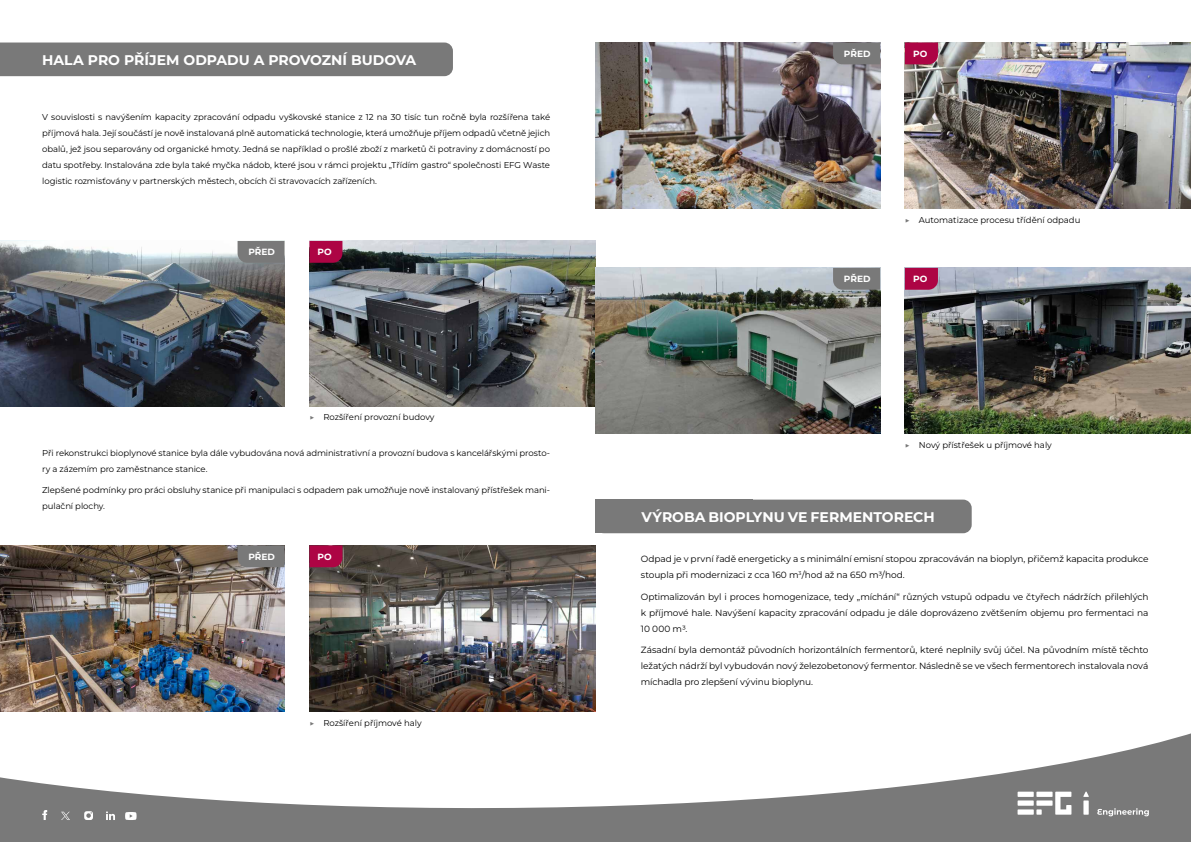
<style>
.page{position:relative;width:1191px;height:842px;background:#fff}
.page>*{position:absolute;margin:0;border:0;box-sizing:border-box;transform-origin:0 0}
.t1{font:700 14px "Montserrat";color:#fff}
.t2{font:9px/16px "Montserrat";letter-spacing:-.01em;color:#000;text-align:justify}
.t3{font:700 9px "Montserrat";color:#fff}
.t4{font:8.5px/16px "Montserrat";letter-spacing:-.005em;color:#000}
.s1{color:#797979}
</style>
<div class="page">
<svg style="left:0;top:733px;width:1191px;height:109px"></svg>
<svg style="left:42px;top:810px;width:5px;height:10px"></svg>
<svg style="left:84px;top:811px;width:9px;height:9px"></svg>
<svg style="left:106px;top:811px;width:9px;height:9px"></svg>
<svg style="left:125px;top:812px;width:12px;height:8px"></svg>
<svg style="left:61px;top:812px;width:9px;height:8px"></svg>
<div style="left:1083px;top:800px;width:5px;height:15px;background:#fff"></div>
<svg style="left:1097px;top:808px;width:51px;height:8px"></svg>
<div style="left:1036px;top:800px;width:16px;height:6px;background:#fff"></div>
<svg style="left:1055px;top:792px;width:16px;height:23px"></svg>
<div style="left:1017px;top:792px;width:16px;height:5px;background:#fff"></div>
<div style="left:1017px;top:800px;width:16px;height:6px;background:#fff"></div>
<div style="left:1017px;top:809px;width:16px;height:6px;background:#fff"></div>
<div style="left:1036px;top:792px;width:16px;height:5px;background:#fff"></div>
<svg style="left:1036px;top:809px;width:5px;height:6px"></svg>
<svg style="left:1083px;top:792px;width:5px;height:5px"></svg>
<div style="left:0;top:43px;width:453px;height:33px;background:#797979"></div>
<img style="left:0;top:545px;width:284px;height:166px">
<img style="left:0;top:241px;width:284px;height:166px">
<img style="left:309px;top:241px;width:286px;height:166px">
<img style="left:309px;top:545px;width:286px;height:166px">
<div style="left:595px;top:500px;width:376px;height:33px;background:#797979;border-radius:9px"></div>
<div style="left:595px;top:500px;width:157px;height:33px;background:#797979"></div>
<img style="left:595px;top:43px;width:285px;height:165px">
<img style="left:595px;top:268px;width:285px;height:166px">
<img style="left:905px;top:43px;width:286px;height:165px">
<img style="left:905px;top:268px;width:286px;height:166px">
<svg style="left:237px;top:241px;width:47px;height:22px"></svg>
<svg style="left:237px;top:545px;width:47px;height:22px"></svg>
<svg style="left:833px;top:43px;width:47px;height:21px"></svg>
<svg style="left:309px;top:241px;width:33px;height:22px"></svg>
<svg style="left:309px;top:545px;width:33px;height:22px"></svg>
<svg style="left:905px;top:43px;width:33px;height:21px"></svg>
<svg style="left:833px;top:268px;width:47px;height:22px"></svg>
<svg style="left:905px;top:268px;width:33px;height:22px"></svg>
<h1 class="t1" style="left:42px;top:50px;width:375px">HALA PRO PŘÍJEM ODPADU A PROVOZNÍ BUDOVA</h1>
<p class="t4" style="left:42px;top:109px;width:509px;text-align:justify">V souvislosti s navýšením kapacity zpracování odpadu vyškovské stanice z 12 na 30 tisíc tun ročně byla rozšířena také příjmová hala. Její součástí je nově instalovaná plně automatická technologie, která umožňuje příjem odpadů včetně jejich obalů, jež jsou separovány od organické hmoty. Jedná se například o prošlé zboží z marketů či potraviny z domácností po datu spotřeby. Instalována zde byla také myčka nádob, které jsou v rámci projektu „Třídím gastro“ společnosti EFG Waste logistic rozmisťovány v partnerských městech, obcích či stravovacích zařízeních.</p>
<p class="t3" style="left:248px;top:246px;width:28px">PŘED</p>
<p class="t3" style="left:317px;top:249px;width:16px">PO</p>
<p class="t4" style="left:309px;top:409px;width:127px"><span class="s1">▶</span> Rozšíření provozní budovy</p>
<p class="t4" style="left:42px;top:444px;width:509px">Při rekonstrukci bioplynové stanice byla dále vybudována nová administrativní a provozní budova s kancelářskými prosto&shy;ry a zázemím pro zaměstnance stanice.</p>
<p class="t4" style="left:42px;top:482px;width:509px">Zlepšené podmínky pro práci obsluhy stanice při manipulaci s odpadem pak umožňuje nově instalovaný přístřešek mani&shy;pulační plochy.</p>
<p class="t3" style="left:248px;top:550px;width:28px">PŘED</p>
<p class="t3" style="left:317px;top:553px;width:16px">PO</p>
<p class="t4" style="left:309px;top:714px;width:114px"><span class="s1">▶</span> Rozšíření příjmové haly</p>
<p class="t3" style="left:844px;top:48px;width:28px">PŘED</p>
<p class="t3" style="left:913px;top:50px;width:16px">PO</p>
<p class="t4" style="left:905px;top:211px;width:177px"><span class="s1">▶</span> Automatizace procesu třídění odpadu</p>
<p class="t3" style="left:844px;top:273px;width:28px">PŘED</p>
<p class="t3" style="left:913px;top:276px;width:16px">PO</p>
<p class="t4" style="left:905px;top:437px;width:148px"><span class="s1">▶</span> Nový přístřešek u příjmové haly</p>
<h1 class="t1" style="left:641px;top:507px;width:295px">VÝROBA BIOPLYNU VE FERMENTORECH</h1>
<p class="t2" style="left:641px;top:551px;width:509px">Odpad je v první řadě energeticky a s minimální emisní stopou zpracováván na bioplyn, přičemž kapacita produkce stoupla při modernizaci z cca 160 m<sup>3</sup>/hod až na 650 m3/hod.</p>
<p class="t2" style="left:641px;top:588px;width:509px">Optimalizován byl i proces homogenizace, tedy „míchání“ různých vstupů odpadu ve čtyřech nádržích přilehlých k příjmové hale. Navýšení kapacity zpracování odpadu je dále doprovázeno zvětšením objemu pro fermentaci na 10 000 m3.</p>
<p class="t2" style="left:641px;top:642px;width:509px">Zásadní byla demontáž původních horizontálních fermentorů, které neplnily svůj účel. Na původním místě těchto ležatých nádrží byl vybudován nový železobetonový fermentor. Následně se ve všech fermentorech instalovala nová míchadla pro zlepšení vývinu bioplynu.</p>
</div>
